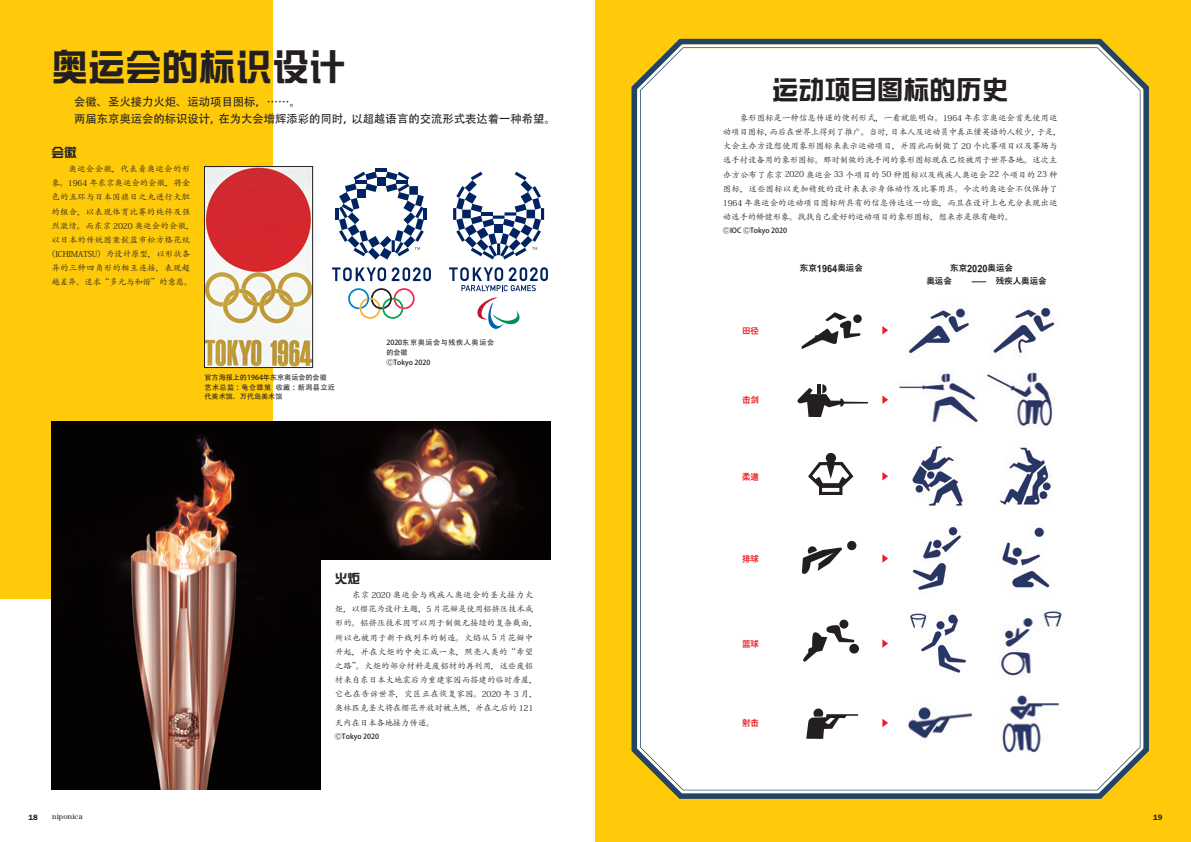
<style>
.page{position:relative;width:1191px;height:842px;background:#fff}
.page>*{position:absolute;margin:0;border:0;box-sizing:border-box;transform-origin:0 0}
.t1{font:36.9px "DFP Zong Yi W7 G Bpc EUC H";color:#231f20}
.t2{font:26.2px "DFP Zong Yi W7 G Bpc EUC H";color:#231f20}
.t3{font:12.8px "DFP Zong Yi W7 G Bpc EUC H";color:#231f20}
.t4{font:11.3px/17px "Adobe Heiti Std";color:#231f20}
.t5{font:8.5px/14.2px "Adobe Kaiti Std";letter-spacing:-.005em;color:#231f20}
.t6{font:8.5px/14.2px "Adobe Kaiti Std";letter-spacing:.02em;color:#231f20;text-align:center}
.t7{font:800 8.5px "C Hei 2 GB";color:#231f20}
.t8{font:800 8.5px "C Hei 2 GB";color:#ee1d23}
.t9{font:7.8px "Century";letter-spacing:.015em;color:#231f20}
.t10{font:600 7.8px "Franklin Gothic";color:#231f20}
.t11{font:7.1px/9.9px "Adobe Heiti Std";color:#231f20}
.s1{font-size:8.1px}
.s2{font-family:"Gothic BBB Pr 6 N";font-weight:500}
.s3{font-size:10.2px}
</style>
<div class="page">
<div style="left:0;top:0;width:272px;height:599px;background:#feca0a"></div>
<div style="left:595px;top:0;width:596px;height:842px;background:#feca0a"></div>
<svg style="left:631px;top:38px;width:518px;height:761px;background:#919782"></svg>
<div style="left:641px;top:48px;width:498px;height:741px;background:#fff"></div>
<img style="left:206px;top:168px;width:105px;height:198px">
<div style="left:204px;top:166px;width:109px;height:202px;border:1px solid #231f20"></div>
<hr style="left:375px;top:168px;width:12px;height:4px;background:#002361">
<svg style="left:348px;top:288px;width:67px;height:31px"></svg>
<svg style="left:332px;top:267px;width:54px;height:14px"></svg>
<svg style="left:392px;top:267px;width:39px;height:14px"></svg>
<svg style="left:336px;top:172px;width:91px;height:87px"></svg>
<svg style="left:477px;top:297px;width:42px;height:32px"></svg>
<svg style="left:449px;top:267px;width:99px;height:24px"></svg>
<svg style="left:453px;top:172px;width:91px;height:87px"></svg>
<img style="left:51px;top:421px;width:270px;height:368px">
<img style="left:321px;top:421px;width:229px;height:139px">
<img style="left:990px;top:296px;width:68px;height:68px">
<img style="left:984px;top:366px;width:80px;height:68px">
<img style="left:990px;top:442px;width:68px;height:68px">
<img style="left:990px;top:524px;width:68px;height:68px">
<img style="left:993px;top:609px;width:68px;height:69px">
<img style="left:993px;top:689px;width:68px;height:68px">
<img style="left:905px;top:296px;width:68px;height:68px">
<img style="left:899px;top:366px;width:80px;height:68px">
<img style="left:905px;top:442px;width:68px;height:68px">
<img style="left:905px;top:524px;width:68px;height:68px">
<img style="left:905px;top:609px;width:68px;height:69px">
<img style="left:905px;top:689px;width:68px;height:68px">
<svg style="left:795px;top:296px;width:72px;height:138px;background:#e2e2e2"></svg>
<svg style="left:797px;top:442px;width:68px;height:68px;background:#e0e0e0"></svg>
<svg style="left:797px;top:524px;width:68px;height:68px;background:#e4e4e4"></svg>
<svg style="left:797px;top:609px;width:68px;height:69px;background:#e8e7e7"></svg>
<div style="left:849px;top:644px;width:10px;height:9px;background:#231f20;border-radius:50%"></div>
<div style="left:839px;top:620px;width:9px;height:9px;background:#231f20;border-radius:50%"></div>
<svg style="left:797px;top:689px;width:68px;height:68px;background:#e2e1e2"></svg>
<svg style="left:882px;top:326px;width:6px;height:8px"></svg>
<svg style="left:882px;top:395px;width:6px;height:9px"></svg>
<svg style="left:882px;top:472px;width:6px;height:8px"></svg>
<svg style="left:882px;top:554px;width:6px;height:9px"></svg>
<svg style="left:882px;top:639px;width:6px;height:9px"></svg>
<svg style="left:882px;top:719px;width:6px;height:8px"></svg>
<svg style="left:971px;top:282px;width:15px;height:1px"></svg>
<h1 class="t1" style="left:51px;top:48px;width:296px">奥运会的标识设计</h1>
<h3 class="t4" style="left:51px;top:94px;width:506px">　　会徽、圣火接力火炬、运动项目图标，……。<br>　　两届东京奥运会的标识设计，在为大会增辉添彩的同时，以超越语言的交流形式表达着一种希望。</h3>
<h3 class="t3" style="left:51px;top:146px;width:27px">会徽</h3>
<p class="t6" style="left:47px;top:162px;width:149px">　　奥运会会徽，代表着奥运会的形象。<span class="s1">1964</span> 年东京奥运会的会徽，将金色的五环与日本国旗日之丸进行大胆的组合，以表现体育比赛的纯粹及强烈激情。而东京 <span class="s1">2020</span> 奥运会的会徽，以日本的传统图案靛蓝市松方格花纹（<span class="s1">ICHIMATSU</span>）为设计原型，以形状各异的三种四角形的相互连接，表现超越差异、追求“多元与和谐”的意愿。</p>
<p class="t11" style="left:204px;top:372px;width:132px">官方海报上的1964年东京奥运会的会徽艺术总监：龟仓雄策 收藏：新潟县立近代美术馆、万代岛美术馆</p>
<p class="t11" style="left:386px;top:337px;width:109px">2020东京奥运会与残疾人奥运会的会徽<br><span class="s2">Ⓒ</span>Tokyo 2020</p>
<h3 class="t3" style="left:335px;top:572px;width:27px">火炬</h3>
<p class="t5" style="left:335px;top:588px;width:204px">　　东京 <span class="s1">2020</span> 奥运会与残疾人奥运会的圣火接力火炬，以樱花为设计主题，<span class="s1">5</span> 片花瓣是使用铝挤压技术成形的。铝挤压技术因可以用于制做无接缝的复杂截面，所以也被用于新干线列车的制造。火焰从 <span class="s1">5</span> 片花瓣中升起，并在火炬的中央汇成一束，照亮人类的“希望之路”。火炬的部分材料是废铝材的再利用，这些废铝材来自东日本大地震后为重建家园而搭建的临时房屋，它也在告诉世界，灾区正在恢复家园。<span class="s1">2020</span> 年 <span class="s1">3</span> 月，奥林匹克圣火将在樱花开放时被点燃，并在之后的 <span class="s1">121</span>天内在日本各地接力传递。</p>
<p class="t11" style="left:335px;top:731px;width:46px"><span class="s2">Ⓒ</span>Tokyo 2020</p>
<h2 class="t2" style="left:772px;top:77px;width:237px">运动项目图标的历史</h2>
<p class="t5" style="left:723px;top:111px;width:340px">　　象形图标是一种信息传递的便利形式，一看就能明白。<span class="s1">1964</span> 年东京奥运会首先使用运动项目图标，而后在世界上得到了推广。当时，日本人及运动员中真正懂英语的人较少，于是，大会主办方设想使用象形图标来表示运动项目，并因此而制做了 <span class="s1">20</span> 个比赛项目以及赛场与选手村设备用的象形图标。那时制做的洗手间的象形图标现在已经被用于世界各地。这次主办方公布了东京 <span class="s1">2020</span> 奥运会 <span class="s1">33</span> 个项目的 <span class="s1">50</span> 种图标以及残疾人奥运会 <span class="s1">22</span> 个项目的 <span class="s1">23</span> 种图标，这些图标以更加精致的设计来表示身体动作及比赛用具。今次的奥运会不仅保持了<span class="s1">1964</span> 年奥运会的运动项目图标所具有的信息传达这一功能，而且在设计上也充分表现出运动选手的矫健形象。找找自己爱好的运动项目的象形图标，想来亦是很有趣的。</p>
<p class="t11" style="left:723px;top:226px;width:66px"><span class="s2">Ⓒ</span>IOC <span class="s2">Ⓒ</span>Tokyo 2020</p>
<p class="t7" style="left:800px;top:264px;width:64px">东京<span class="s3">1964</span>奥运会</p>
<p class="t8" style="left:742px;top:326px;width:19px">田径</p>
<p class="t8" style="left:742px;top:395px;width:19px">击剑</p>
<p class="t8" style="left:742px;top:472px;width:19px">柔道</p>
<p class="t8" style="left:742px;top:554px;width:19px">排球</p>
<p class="t8" style="left:742px;top:639px;width:19px">篮球</p>
<p class="t8" style="left:742px;top:719px;width:19px">射击</p>
<p class="t7" style="left:950px;top:264px;width:64px">东京<span class="s3">2020</span>奥运会</p>
<p class="t7" style="left:926px;top:276px;width:27px">奥运会</p>
<p class="t7" style="left:995px;top:276px;width:53px">残疾人奥运会</p>
<p class="t10" style="left:28px;top:813px;width:11px">18</p>
<p class="t9" style="left:52px;top:812px;width:32px">niponica</p>
<p class="t10" style="left:1153px;top:813px;width:11px">19</p>
</div>
